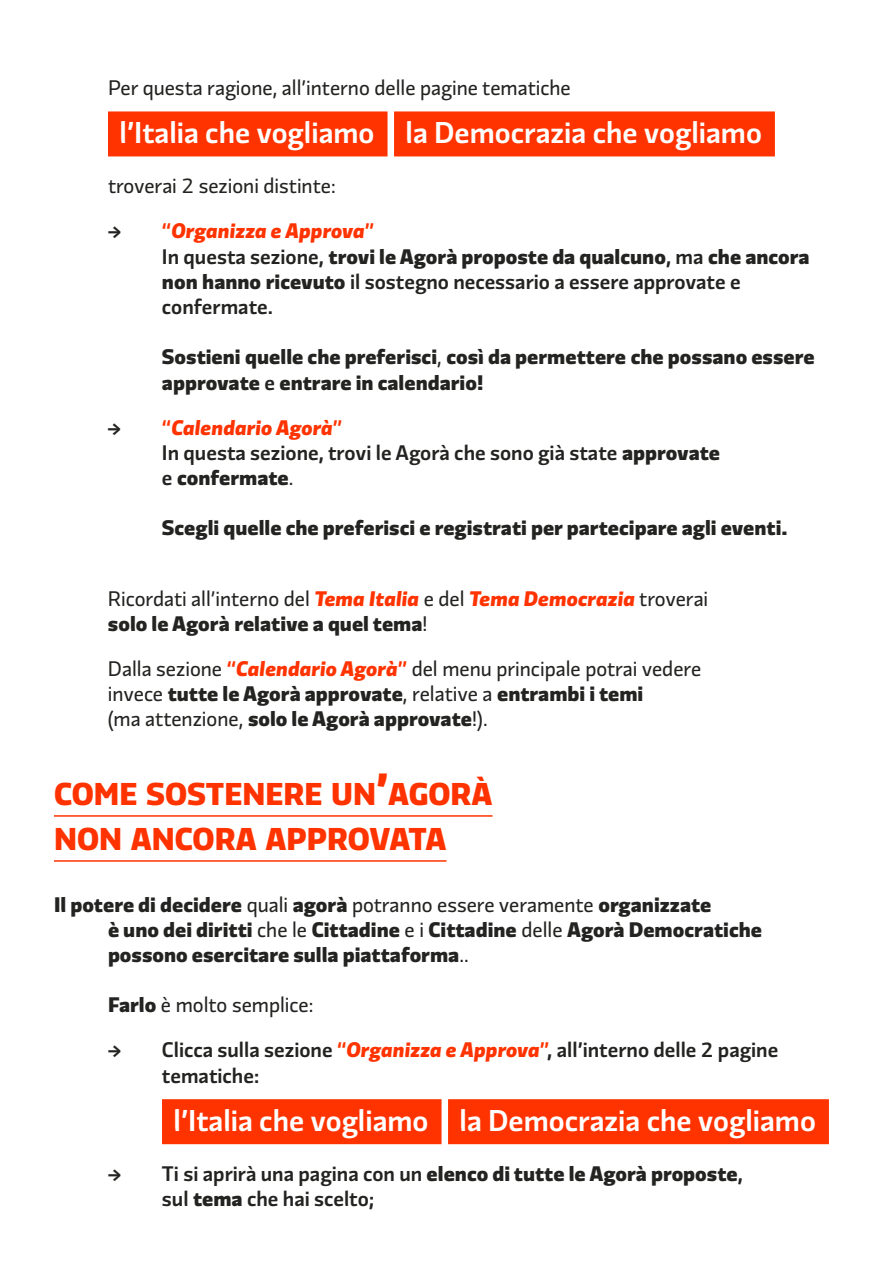
<style>
.page{position:relative;width:893px;height:1263px;background:#fff}
.page>*{position:absolute;margin:0;border:0;box-sizing:border-box;transform-origin:0 0}
.t1{font:800 31.5px/45px "Divenire";color:#f30}
.t2{font:500 30px "Divenire";color:#fff}
.t3{font:500 21px/25.2px "Divenire";color:#232321}
.t4{font:21px/25.2px "Divenire";color:#232321}
.t5{font:800 21px/25.2px "Divenire";color:#232321}
.s1{color:#f30}
.s2{font-weight:800;font-style:italic;color:#f30}
.s3{font-weight:800}
.s4{font-weight:400}
.s5{font-weight:500}
.s6{font-weight:500;color:#f30}
.s7{font-size:45px}
</style>
<div class="page">
<div style="left:108px;top:111px;width:280px;height:45px;background:#f30"></div>
<div style="left:394px;top:111px;width:381px;height:45px;background:#f30"></div>
<hr style="left:54px;top:815px;width:438px;height:2px;background:#f30">
<hr style="left:54px;top:860px;width:393px;height:2px;background:#f30">
<div style="left:162px;top:1099px;width:280px;height:45px;background:#f30"></div>
<div style="left:448px;top:1099px;width:381px;height:45px;background:#f30"></div>
<p class="t4" style="left:108px;top:74px;width:464px">Per questa ragione, all’interno delle pagine tematiche</p>
<h2 class="t2" style="left:120px;top:110px;width:644px">l’Italia che vogliamo la Democrazia che vogliamo</h2>
<p class="t4" style="left:108px;top:172px;width:229px">troverai 2 sezioni distinte:</p>
<p class="t3" style="left:108px;top:217px;width:14px">-&gt;</p>
<p class="t3" style="left:162px;top:217px;width:649px"><span class="s1">“</span><span class="s2">Organizza e Approva</span><span class="s1">”<br></span>In questa sezione, <span class="s3">trovi le Agorà proposte da qualcuno</span>, ma <span class="s3">che ancora non hanno ricevuto</span> il sostegno necessario a essere approvate e confermate.</p>
<p class="t5" style="left:162px;top:344px;width:654px">Sostieni quelle che preferisci<span class="s4">,</span> così da permettere che possano essere approvate <span class="s5">e</span> entrare in calendario!</p>
<p class="t3" style="left:108px;top:414px;width:14px">-&gt;</p>
<p class="t3" style="left:162px;top:414px;width:560px"><span class="s1">“</span><span class="s2">Calendario Agorà</span><span class="s1">”<br></span>In questa sezione, trovi le Agorà che sono già state <span class="s3">approvate </span>e <span class="s3">confermate</span><span class="s4">.</span></p>
<p class="t5" style="left:162px;top:515px;width:627px">Scegli quelle che preferisci e registrati per partecipare agli eventi.</p>
<p class="t4" style="left:108px;top:585px;width:602px">Ricordati all’interno del <span class="s2">Tema Italia</span> e del <span class="s2">Tema Democrazia</span> troverai <span class="s3">solo le Agorà relative a quel tema</span>!</p>
<p class="t4" style="left:108px;top:655px;width:595px">Dalla sezione <span class="s6">“</span><span class="s2">Calendario Agorà</span><span class="s6">”</span> del menu principale potrai vedere invece <span class="s3">tutte le Agorà approvate</span>, relative a <span class="s3">entrambi i temi<br></span>(ma attenzione, <span class="s3">solo le Agorà approvate</span>!).</p>
<h1 class="t1" style="left:54px;top:771px;width:440px">COME SOSTENERE UN<span class="s7">’</span>AGORÀ<br>NON ANCORA APPROVATA</h1>
<p class="t5" style="left:108px;top:891px;width:656px;text-indent:-54px">Il potere di decidere <span class="s4">quali</span> agorà <span class="s4">potranno essere veramente</span> organizzate<br>è uno dei diritti <span class="s4">che le</span> Cittadine <span class="s4">e i</span> Cittadine <span class="s4">delle</span> Agorà Democratiche possono esercitare sulla piattaforma<span class="s4">..</span></p>
<p class="t4" style="left:108px;top:981px;width:207px;line-height:45px"><span class="s3">Farlo</span> è molto semplice: <span class="s5">-&gt;</span></p>
<p class="t3" style="left:162px;top:1036px;width:618px">Clicca sulla sezione <span class="s1">“</span><span class="s2">Organizza e Approva</span><span class="s1">”</span>, all’interno delle 2 pagine tematiche:</p>
<h2 class="t2" style="left:174px;top:1098px;width:644px">l’Italia che vogliamo la Democrazia che vogliamo</h2>
<p class="t3" style="left:108px;top:1160px;width:14px">-&gt;</p>
<p class="t3" style="left:162px;top:1160px;width:583px">Ti si aprirà una pagina con un <span class="s3">elenco di tutte le Agorà proposte</span>, sul <span class="s3">tema</span> che hai scelto;</p>
</div>
